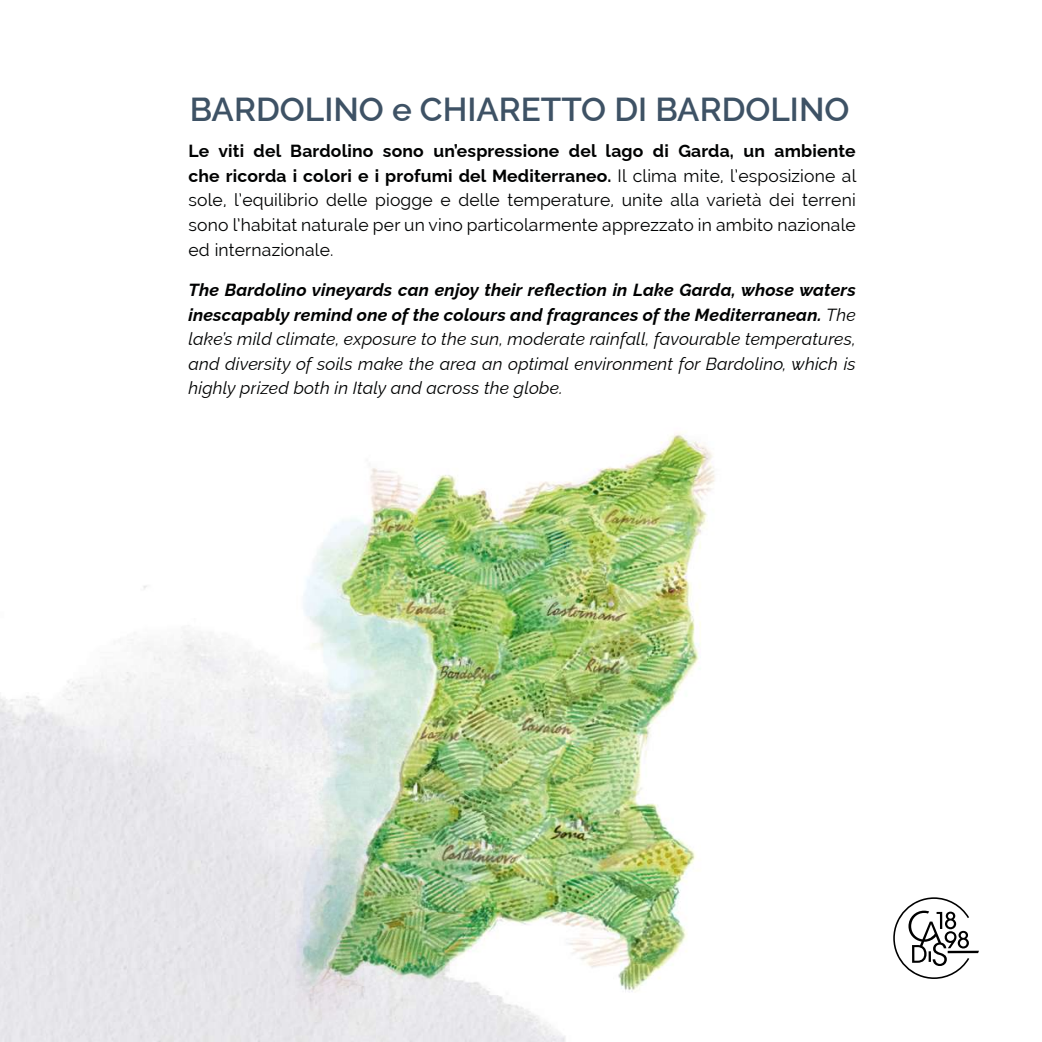
<style>
.page{position:relative;width:1042px;height:1042px;background:#fff}
.page>*{position:absolute;margin:0;border:0;box-sizing:border-box;transform-origin:0 0}
.t1{font:600 33.25px "Raleway";color:#3e5265}
.t2{font:italic 17.5px/24.5px "Raleway";letter-spacing:.01em;color:#010202;text-align:justify}
.t3{font:17.5px/24.5px "Raleway";letter-spacing:.01em;color:#010202;text-align:justify}
.s1{font-weight:700}
</style>
<div class="page">
<img style="left:256px;top:428px;width:462px;height:614px">
<svg style="left:893px;top:897px;width:86px;height:82px"></svg>
<h1 class="t1" style="left:190px;top:82px;width:661px">BARDOLINO e CHIARETTO DI BARDOLINO</h1>
<p class="t3" style="left:188px;top:139px;width:669px"><span class="s1">Le viti del Bardolino sono un’espressione del lago di Garda, un ambiente che ricorda i colori e i profumi del Mediterraneo.</span> Il clima mite, l’esposizione al sole, l’equilibrio delle piogge e delle temperature, unite alla varietà dei terreni sono l’habitat naturale per un vino particolarmente apprezzato in ambito nazionale ed internazionale.</p>
<p class="t2" style="left:188px;top:276px;width:669px"><span class="s1">The Bardolino vineyards can enjoy their reflection in Lake Garda, whose waters inescapably remind one of the colours and fragrances of the Mediterranean.</span> The lake’s mild climate, exposure to the sun, moderate rainfall, favourable temperatures, and diversity of soils make the area an optimal environment for Bardolino, which is highly prized both in Italy and across the globe.</p>
</div>
